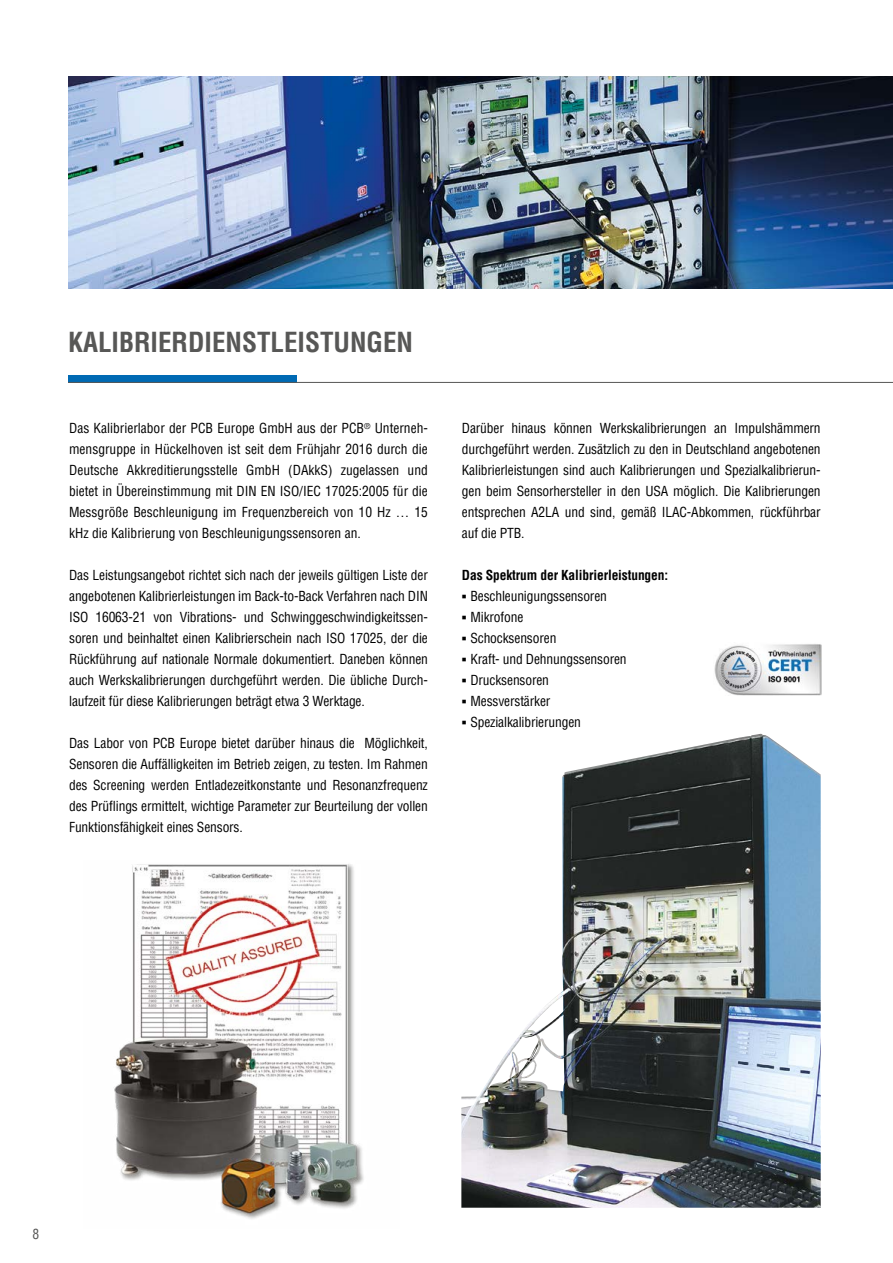
<style>
.page{position:relative;width:893px;height:1263px;background:#fff}
.page>*{position:absolute;margin:0;border:0;box-sizing:border-box;transform-origin:0 0}
.t1{font:700 condensed 27px "Helvetica LT Pro";color:#575756}
.t2{font:condensed 13.5px/21px "Helvetica LT Pro";letter-spacing:-.01em;color:#000;text-align:justify}
.t3{font:700 condensed 13.5px "Helvetica LT Pro";letter-spacing:-.01em;color:#000}
.t4{font:condensed 13.5px "Helvetica LT Pro";color:#575756}
.s1{font-family:"Arial";font-weight:700;font-stretch:normal}
</style>
<div class="page">
<img style="left:714px;top:644px;width:108px;height:51px">
<img style="left:114px;top:864px;width:250px;height:355px">
<img style="left:461px;top:734px;width:360px;height:474px">
<img style="left:68px;top:76px;width:825px;height:213px">
<div style="left:68px;top:375px;width:229px;height:7px;background:#006ab4"></div>
<hr style="left:68px;top:382px;width:825px;height:1px;background:#575756">
<h1 class="t1" style="left:68px;top:324px;width:347px">KALIBRIERDIENSTLEISTUNGEN</h1>
<p class="t2" style="left:69px;top:418px;width:360px">Das Kalibrierlabor der PCB Europe GmbH aus der PCB<sup>®</sup> Unterneh&shy;mensgruppe in Hückelhoven ist seit dem Frühjahr 2016 durch die Deutsche Akkreditierungsstelle GmbH (DAkkS) zugelassen und bietet in Übereinstimmung mit DIN EN ISO/IEC 17025:2005 für die Messgröße Beschleunigung im Frequenzbereich von 10 Hz … 15 kHz die Kalibrierung von Beschleunigungssensoren an.</p>
<p class="t2" style="left:69px;top:565px;width:360px">Das Leistungsangebot richtet sich nach der jeweils gültigen Liste der angebotenen Kalibrierleistungen im Back-to-Back Verfahren nach DIN ISO 16063-21 von Vibrations- und Schwinggeschwindigkeitssen&shy;soren und beinhaltet einen Kalibrierschein nach ISO 17025, der die Rückführung auf nationale Normale dokumentiert. Daneben können auch Werkskalibrierungen durchgeführt werden. Die übliche Durch&shy;laufzeit für diese Kalibrierungen beträgt etwa 3 Werktage.</p>
<p class="t2" style="left:69px;top:733px;width:360px">Das Labor von PCB Europe bietet darüber hinaus die Möglichkeit, Sensoren die Auffälligkeiten im Betrieb zeigen, zu testen. Im Rahmen des Screening werden Entladezeitkonstante und Resonanzfrequenz des Prüflings ermittelt, wichtige Parameter zur Beurteilung der vollen Funktionsfähigkeit eines Sensors.</p>
<p class="t2" style="left:462px;top:418px;width:360px">Darüber hinaus können Werkskalibrierungen an Impulshämmern durchgeführt werden. Zusätzlich zu den in Deutschland angebotenen Kalibrierleistungen sind auch Kalibrierungen und Spezialkalibrierun&shy;gen beim Sensorhersteller in den USA möglich. Die Kalibrierungen entsprechen A2LA und sind, gemäß ILAC-Abkommen, rückführbar auf die PTB.</p>
<p class="t3" style="left:462px;top:566px;width:208px">Das Spektrum der Kalibrierleistungen:</p>
<p class="t2" style="left:462px;top:586px;width:147px"><span class="s1">▪</span> Beschleunigungssensoren</p>
<p class="t2" style="left:462px;top:607px;width:63px"><span class="s1">▪</span> Mikrofone</p>
<p class="t2" style="left:462px;top:628px;width:96px"><span class="s1">▪</span> Schocksensoren</p>
<p class="t2" style="left:462px;top:649px;width:166px"><span class="s1">▪</span> Kraft- und Dehnungssensoren</p>
<p class="t2" style="left:462px;top:670px;width:89px"><span class="s1">▪</span> Drucksensoren</p>
<p class="t2" style="left:462px;top:691px;width:90px"><span class="s1">▪</span> Messverstärker</p>
<p class="t2" style="left:462px;top:712px;width:121px"><span class="s1">▪</span> Spezialkalibrierungen</p>
<p class="t4" style="left:32px;top:1225px;width:8px">8</p>
</div>
